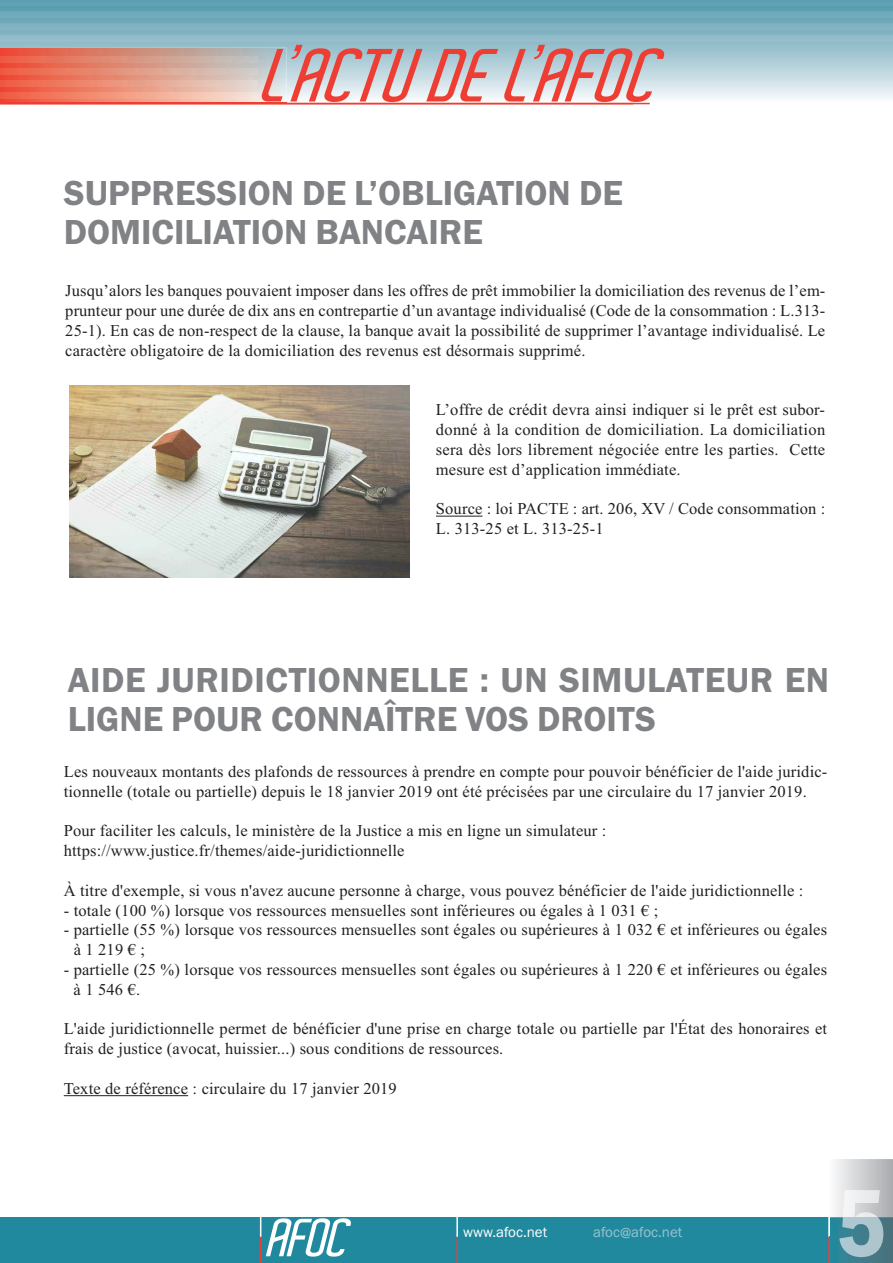
<style>
.page{position:relative;width:893px;height:1263px;background:#fff}
.page>*{position:absolute;margin:0;border:0;box-sizing:border-box;transform-origin:0 0}
.t1{font:600 36px/38.8px "Franklin Gothic";color:#808285}
.t2{font:16.5px/19.8px "Times New Roman";letter-spacing:.01em;color:#231f20}
.t3{font:15px "Franklin Gothic";color:#9cc2cf}
.t4{font:15px "Franklin Gothic";color:#fff}
</style>
<div class="page">
<div style="left:0;top:1217px;width:893px;height:46px;background:#20899e"></div>
<hr style="left:456px;top:1211px;width:2px;height:26px;background:#fff">
<hr style="left:456px;top:1237px;width:2px;height:26px;background:#ee3e34">
<svg style="left:260px;top:1217px;width:91px;height:46px"></svg>
<hr style="left:828px;top:1211px;width:2px;height:26px;background:#fff">
<hr style="left:828px;top:1237px;width:2px;height:26px;background:#ee3e34">
<img style="left:0;top:6px;width:893px;height:97px">
<div style="left:0;top:0;width:893px;height:6px;background:#60a0b3"></div>
<div style="left:0;top:12px;width:893px;height:6px;background:#71aaba"></div>
<div style="left:0;top:24px;width:893px;height:6px;background:#82b3c2"></div>
<div style="left:0;top:36px;width:893px;height:6px;background:#93bcca"></div>
<hr style="left:0;top:103px;width:650px;height:1px;background:#ee3e34">
<img style="left:0;top:48px;width:287px;height:55px">
<img style="left:1px;top:56px;width:256px;height:6px">
<img style="left:1px;top:68px;width:256px;height:6px">
<img style="left:1px;top:80px;width:256px;height:6px">
<img style="left:1px;top:92px;width:256px;height:6px">
<svg style="left:262px;top:45px;width:402px;height:57px;background:#d1a9ab"></svg>
<hr style="left:436px;top:516px;width:46px;height:1px;background:#231f20">
<hr style="left:64px;top:1095px;width:124px;height:1px;background:#231f20">
<img style="left:830px;top:1217px;width:63px;height:46px">
<img style="left:841px;top:1190px;width:40px;height:27px">
<img style="left:839px;top:1217px;width:44px;height:40px">
<img style="left:69px;top:386px;width:341px;height:191px">
<h1 class="t1" style="left:64px;top:174px;width:561px">SUPPRESSION DE L’OBLIGATION DE<br>DOMICILIATION BANCAIRE</h1>
<p class="t2" style="left:65px;top:281px;width:762px;text-align:justify">Jusqu’alors les banques pouvaient imposer dans les offres de prêt immobilier la domiciliation des revenus de l’em&shy;prunteur pour une durée de dix ans en contrepartie d’un avantage individualisé (Code de la consommation : L.313- 25-1). En cas de non-respect de la clause, la banque avait la possibilité de supprimer l’avantage individualisé. Le caractère obligatoire de la domiciliation des revenus est désormais supprimé.</p>
<p class="t2" style="left:436px;top:400px;width:391px;text-align:justify">L’offre de crédit devra ainsi indiquer si le prêt est subor&shy;donné à la condition de domiciliation. La domiciliation sera dès lors librement négociée entre les parties. Cette mesure est d’application immédiate.</p>
<p class="t2" style="left:436px;top:499px;width:391px">Source : loi PACTE : art. 206, XV / Code consommation :<br>L. 313-25 et L. 313-25-1</p>
<h1 class="t1" style="left:68px;top:660px;width:763px">AIDE JURIDICTIONNELLE : UN SIMULATEUR EN<br>LIGNE POUR CONNAÎTRE VOS DROITS</h1>
<p class="t2" style="left:64px;top:761px;width:765px">Les nouveaux montants des plafonds de ressources à prendre en compte pour pouvoir bénéficier de l'aide juridic&shy;tionnelle (totale ou partielle) depuis le 18 janvier 2019 ont été précisées par une circulaire du 17 janvier 2019.</p>
<p class="t2" style="left:64px;top:821px;width:544px">Pour faciliter les calculs, le ministère de la Justice a mis en ligne un simulateur : https://www.justice.fr/themes/aide-juridictionnelle</p>
<p class="t2" style="left:64px;top:880px;width:741px">À titre d'exemple, si vous n'avez aucune personne à charge, vous pouvez bénéficier de l'aide juridictionnelle :</p>
<p class="t2" style="left:64px;top:900px;width:596px">- totale (100 %) lorsque vos ressources mensuelles sont inférieures ou égales à 1 031 € ;</p>
<p class="t2" style="left:74px;top:920px;width:755px;text-indent:-10px">- partielle (55 %) lorsque vos ressources mensuelles sont égales ou supérieures à 1 032 € et inférieures ou égales à1219€;</p>
<p class="t2" style="left:74px;top:959px;width:755px;text-indent:-10px">- partielle (25 %) lorsque vos ressources mensuelles sont égales ou supérieures à 1 220 € et inférieures ou égales à 1 546 €.</p>
<p class="t2" style="left:64px;top:1019px;width:765px">L'aide juridictionnelle permet de bénéficier d'une prise en charge totale ou partielle par l'État des honoraires et frais de justice (avocat, huissier...) sous conditions de ressources.</p>
<p class="t2" style="left:64px;top:1078px;width:335px">Texte de référence : circulaire du 17 janvier 2019</p>
<p class="t4" style="left:463px;top:1223px;width:86px">www.afoc.net</p>
<p class="t3" style="left:593px;top:1223px;width:91px">afoc@afoc.net</p>
</div>
